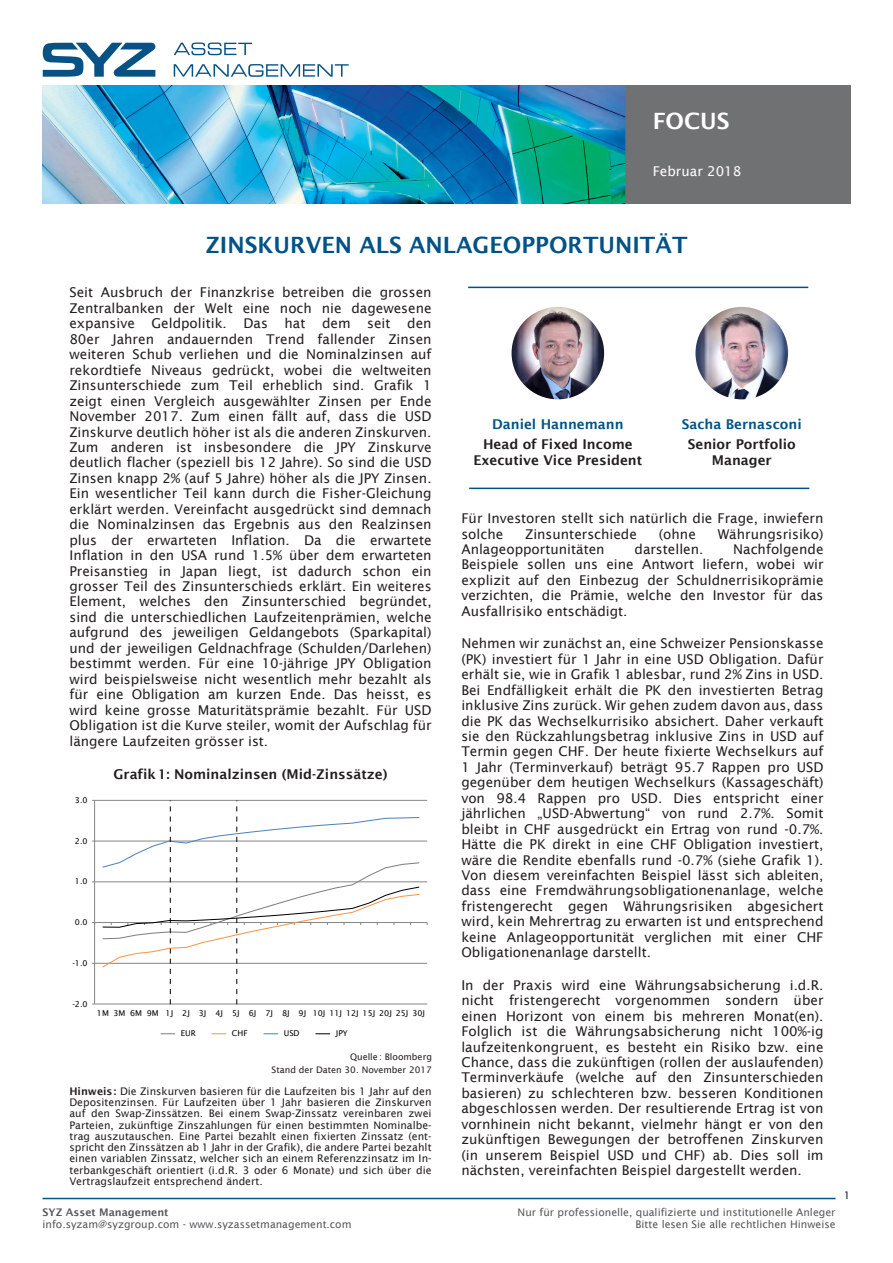
<style>
.page{position:relative;width:893px;height:1263px;background:#fff}
.page>*{position:absolute;margin:0;border:0;box-sizing:border-box;transform-origin:0 0}
.TItre_PRINCIPAL{font:600 22.5px "Lucida Sans";color:#005285}
.t1{font:600 22.5px "Lucida Sans";color:#fff}
.Texte_courant{font:13.5px/15.5px "Lucida Sans";color:#231f20;text-align:justify}
.Texte_courant_-_list{font:600 13.5px/16.2px "Lucida Sans";color:#231f20;text-align:center}
.Subtitle_PRINCIPAL{font:600 13.5px "Lucida Sans";color:#231f20}
.Texte_courant_-_list-2{font:600 13.5px "Lucida Sans";color:#005285}
.t2{font:13.5px "Lucida Sans";color:#fff}
.Subtitle_PRINCIPAL-2{font:10.5px/11.2px "Lucida Sans";color:#231f20;text-align:justify}
.t3{font:10.5px/12px "Lucida Sans";color:#57585a;text-align:right}
.t4{font:600 10.5px "Lucida Sans";color:#57585a}
.Numèro_de_page{font:10.5px "Lucida Sans";color:#231f20}
.Source_data{font:9px "Lucida Sans";color:#231f20}
.t5{font:7.95px "Lucida Sans";color:#000}
.s1{font-weight:600}
</style>
<div class="page">
<img style="left:43px;top:86px;width:807px;height:117px">
<svg style="left:174px;top:43px;width:78px;height:12px"></svg>
<svg style="left:174px;top:64px;width:175px;height:13px"></svg>
<svg style="left:43px;top:43px;width:113px;height:34px"></svg>
<hr style="left:43px;top:1198px;width:793px;height:1px;background:#005285">
<hr style="left:95px;top:800px;width:332px;height:1px;background:#868686">
<hr style="left:95px;top:841px;width:332px;height:1px;background:#868686">
<hr style="left:95px;top:881px;width:332px;height:1px;background:#868686">
<hr style="left:95px;top:963px;width:332px;height:1px;background:#868686">
<hr style="left:95px;top:1004px;width:332px;height:1px;background:#868686">
<hr style="left:94px;top:800px;width:1px;height:204px;background:#868686">
<hr style="left:95px;top:922px;width:332px;height:1px;background:#868686">
<svg style="left:161px;top:1033px;width:14px;height:1px"></svg>
<svg style="left:212px;top:1033px;width:14px;height:1px"></svg>
<svg style="left:264px;top:1033px;width:14px;height:1px"></svg>
<svg style="left:316px;top:1033px;width:14px;height:1px"></svg>
<svg style="left:102px;top:800px;width:318px;height:204px"></svg>
<hr style="left:469px;top:488px;width:340px;height:1px;background:#005285">
<hr style="left:468px;top:287px;width:340px;height:1px;background:#005285">
<img style="left:512px;top:307px;width:92px;height:92px;border-radius:46px">
<img style="left:695px;top:307px;width:93px;height:92px;border-radius:46px">
<h1 class="t1" style="left:653px;top:108px;width:78px">FOCUS</h1>
<p class="t2" style="left:653px;top:163px;width:90px">Februar 2018</p>
<p class="TItre_PRINCIPAL" style="left:205px;top:232px;width:484px">ZINSKURVEN ALS ANLAGEOPPORTUNITÄT</p>
<p class="Texte_courant" style="left:69px;top:285px;width:364px">Seit Ausbruch der Finanzkrise betreiben die grossen Zentralbanken der Welt eine noch nie dagewesene expansive Geldpolitik. Das hat dem seit den 80er Jahren andauernden Trend fallender Zinsen weiteren Schub verliehen und die Nominalzinsen auf rekordtiefe Niveaus gedrückt, wobei die weltweiten Zinsunterschiede zum Teil erheblich sind. Grafik 1 zeigt einen Vergleich ausgewählter Zinsen per Ende November 2017. Zum einen fällt auf, dass die USD Zinskurve deutlich höher ist als die anderen Zinskurven.<br>Zum anderen ist insbesondere die JPY Zinskurve deutlich flacher (speziell bis 12 Jahre). So sind die USD Zinsen knapp 2% (auf 5 Jahre) höher als die JPY Zinsen.<br>Ein wesentlicher Teil kann durch die Fisher-Gleichung erklärt werden. Vereinfacht ausgedrückt sind demnach die Nominalzinsen das Ergebnis aus den Realzinsen plus der erwarteten Inflation. Da die erwartete Inflation in den USA rund 1.5% über dem erwarteten Preisanstieg in Japan liegt, ist dadurch schon ein grosser Teil des Zinsunterschieds erklärt. Ein weiteres Element, welches den Zinsunterschied begründet, sind die unterschiedlichen Laufzeitenprämien, welche aufgrund des jeweiligen Geldangebots (Sparkapital) und der jeweiligen Geldnachfrage (Schulden/Darlehen) bestimmt werden. Für eine 10-jährige JPY Obligation wird beispielsweise nicht wesentlich mehr bezahlt als für eine Obligation am kurzen Ende. Das heisst, es wird keine grosse Maturitätsprämie bezahlt. Für USD Obligation ist die Kurve steiler, womit der Aufschlag für längere Laufzeiten grösser ist.</p>
<p class="Texte_courant_-_list-2" style="left:492px;top:416px;width:133px">Daniel Hannemann</p>
<p class="Texte_courant_-_list" style="left:473px;top:436px;width:170px">Head of Fixed Income<br>Executive Vice President</p>
<p class="Texte_courant_-_list-2" style="left:682px;top:416px;width:122px">Sacha Bernasconi</p>
<p class="Texte_courant_-_list" style="left:688px;top:436px;width:110px">Senior Portfolio<br>Manager</p>
<p class="Texte_courant" style="left:461px;top:510px;width:364px">Für Investoren stellt sich natürlich die Frage, inwiefern solche</p>
<p class="Texte_courant" style="left:525px;top:526px;width:113px">Zinsunterschiede</p>
<p class="Texte_courant" style="left:659px;top:526px;width:38px">(ohne</p>
<p class="Texte_courant" style="left:718px;top:526px;width:107px">Währungsrisiko)</p>
<p class="Texte_courant" style="left:461px;top:541px;width:145px">Anlageopportunitäten</p>
<p class="Texte_courant" style="left:634px;top:541px;width:70px">darstellen.</p>
<p class="Texte_courant" style="left:461px;top:541px;width:364px;text-indent:272px">Nachfolgende Beispiele sollen uns eine Antwort liefern, wobei wir explizit auf den Einbezug der Schuldnerrisikoprämie verzichten, die Prämie, welche den Investor für das Ausfallrisiko entschädigt.</p>
<p class="Texte_courant" style="left:461px;top:636px;width:364px">Nehmen wir zunächst an, eine Schweizer Pensionskasse (PK) investiert für 1 Jahr in eine USD Obligation. Dafür erhält sie, wie in Grafik 1 ablesbar, rund 2% Zins in USD.<br>Bei Endfälligkeit erhält die PK den investierten Betrag inklusive Zins zurück. Wir gehen zudem davon aus, dass die PK das Wechselkurrisiko absichert. Daher verkauft sie den Rückzahlungsbetrag inklusive Zins in USD auf Termin gegen CHF. Der heute fixierte Wechselkurs auf 1 Jahr (Terminverkauf) beträgt 95.7 Rappen pro USD gegenüber dem heutigen Wechselkurs (Kassageschäft) von 98.4 Rappen pro USD. Dies entspricht einer jährlichen „USD-Abwertung“ von rund 2.7%. Somit bleibt in CHF ausgedrückt ein Ertrag von rund -0.7%.<br>Hätte die PK direkt in eine CHF Obligation investiert, wäre die Rendite ebenfalls rund -0.7% (siehe Grafik 1).<br>Von diesem vereinfachten Beispiel lässt sich ableiten, dass eine Fremdwährungsobligationenanlage, welche fristengerecht gegen Währungsrisiken abgesichert wird, kein Mehrertrag zu erwarten ist und entsprechend keine Anlageopportunität verglichen mit einer CHF Obligationenanlage darstellt.</p>
<p class="Texte_courant" style="left:461px;top:977px;width:364px">In der Praxis wird eine Währungsabsicherung i.d.R. nicht fristengerecht vorgenommen sondern über einen Horizont von einem bis mehreren Monat(en).<br>Folglich ist die Währungsabsicherung nicht 100%-ig laufzeitenkongruent, es besteht ein Risiko bzw. eine Chance, dass die zukünftigen (rollen der auslaufenden)<br>Terminverkäufe (welche auf den Zinsunterschieden basieren) zu schlechteren bzw. besseren Konditionen abgeschlossen werden. Der resultierende Ertrag ist von vornhinein nicht bekannt, vielmehr hängt er von den zukünftigen Bewegungen der betroffenen Zinskurven (in unserem Beispiel USD und CHF) ab. Dies soll im nächsten, vereinfachten Beispiel dargestellt werden.</p>
<p class="Subtitle_PRINCIPAL" style="left:114px;top:767px;width:276px">Grafik1: Nominalzinsen (Mid-Zinssätze)</p>
<p class="t5" style="left:75px;top:795px;width:14px">3.0</p>
<p class="t5" style="left:75px;top:836px;width:14px">2.0</p>
<p class="t5" style="left:75px;top:877px;width:14px">1.0</p>
<p class="t5" style="left:75px;top:918px;width:14px">0.0</p>
<p class="t5" style="left:72px;top:958px;width:17px">-1.0</p>
<p class="t5" style="left:72px;top:999px;width:17px">-2.0</p>
<p class="t5" style="left:97px;top:1009px;width:330px">1M 3M 6M 9M 1J 2J 3J 4J 5J 6J 7J 8J 9J 10J 11J 12J 15J 20J 25J 30J</p>
<p class="t5" style="left:181px;top:1029px;width:16px">EUR</p>
<p class="t5" style="left:232px;top:1029px;width:17px">CHF</p>
<p class="t5" style="left:284px;top:1029px;width:17px">USD</p>
<p class="t5" style="left:336px;top:1029px;width:13px">JPY</p>
<p class="Source_data" style="left:350px;top:1052px;width:83px">Quelle: Bloomberg</p>
<p class="Source_data" style="left:272px;top:1065px;width:162px">Stand der Daten 30. November 2017</p>
<p class="Subtitle_PRINCIPAL-2" style="left:69px;top:1085px;width:364px"><span class="s1">Hinweis:</span> Die Zinskurven basieren für die Laufzeiten bis 1 Jahr auf den Depositenzinsen. Für Laufzeiten über 1 Jahr basieren die Zinskurven auf den Swap-Zinssätzen. Bei einem Swap-Zinssatz vereinbaren zwei Parteien, zukünftige Zinszahlungen für einen bestimmten Nominalbe&shy;trag auszutauschen. Eine Partei bezahlt einen fixierten Zinssatz (ent&shy;spricht den Zinssätzen ab 1 Jahr in der Grafik), die andere Partei bezahlt einen variablen Zinssatz, welcher sich an einem Referenzzinsatz im In&shy;terbankgeschäft orientiert (i.d.R. 3 oder 6 Monate) und sich über die Vertragslaufzeit entsprechend ändert.</p>
<p class="t4" style="left:43px;top:1206px;width:128px">SYZ Asset Management</p>
<p class="t3" style="left:43px;top:1218px;width:311px">info.syzam@syzgroup.com - www.syzassetmanagement.com</p>
<p class="t3" style="left:518px;top:1206px;width:319px">Nur für professionelle, qualifizierte und institutionelle Anleger<br>Bitte lesen Sie alle rechtlichen Hinweise</p>
<p class="Numèro_de_page" style="left:844px;top:1189px;width:8px">1</p>
</div>
